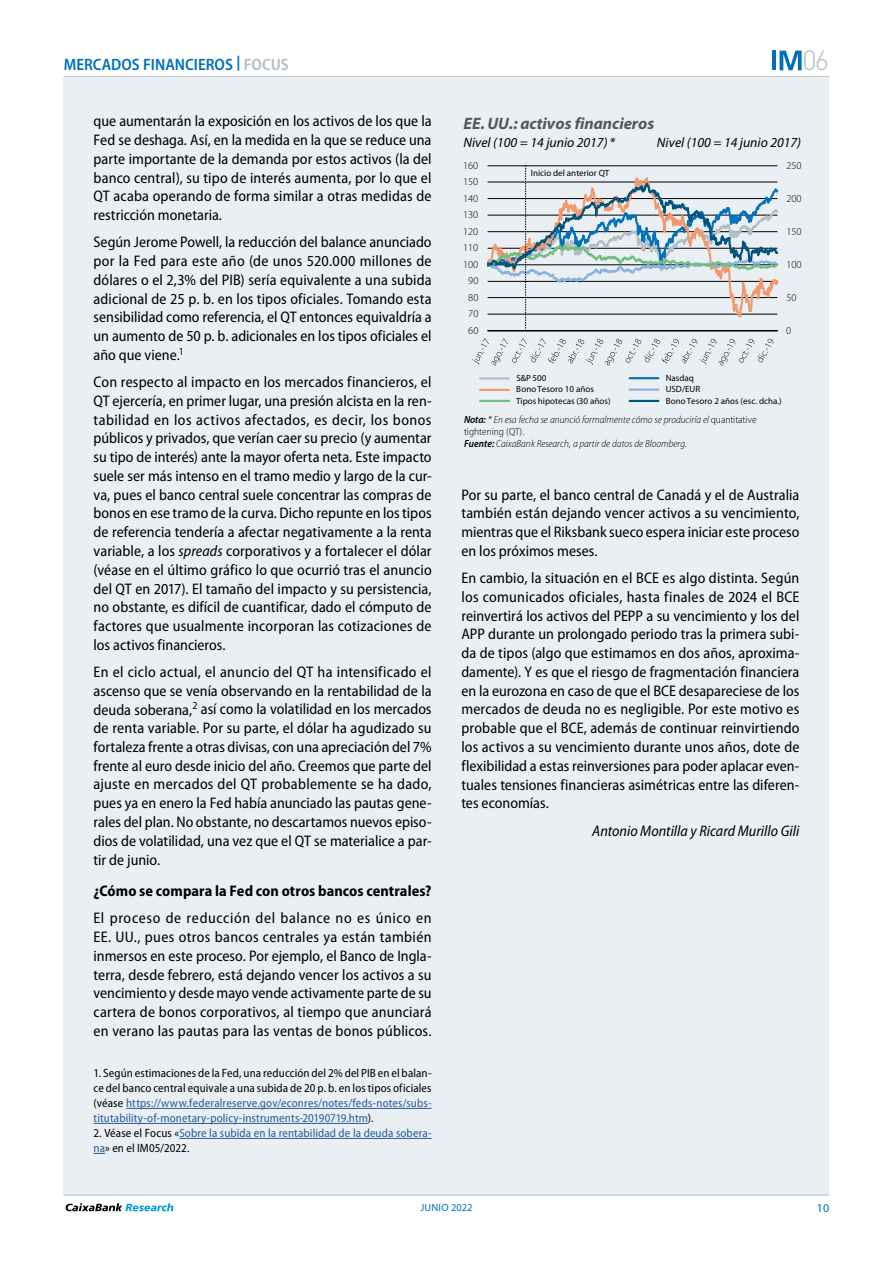
<style>
.page{position:relative;width:893px;height:1263px;background:#fff}
.page>*{position:absolute;margin:0;border:0;box-sizing:border-box;transform-origin:0 0}
.t1{font:300 27.6px "DIN Pro";color:#b2bdc2}
.t2{font:600 semi-condensed 16.5px "Myriad Pro";color:#0070ba}
.t3{font:italic 700 16.5px "Myriad Pro";color:#575756}
.t4{font:semi-condensed 15.3px/18.8px "Myriad Pro";color:#000;text-align:justify}
.t5{font:700 semi-condensed 15.3px "Myriad Pro";letter-spacing:.005em;color:#000}
.t6{font:italic semi-condensed 15.3px "Myriad Pro";color:#000}
.t7{font:italic 13.65px "Myriad Pro";color:#000}
.t8{font:semi-condensed 12px/15px "Myriad Pro";letter-spacing:.01em;color:#000;text-align:justify}
.t9{font:semi-condensed 12px/15px "Myriad Pro";letter-spacing:.01em;color:#275b9b}
.t10{font:12px "Myriad Pro";color:#0070ba}
.t11{font:italic 300 semi-condensed 10.5px/11.7px "Myriad Pro";color:#000}
.t12{font:300 10.5px "Myriad Pro";letter-spacing:-.005em;color:#000}
.t13{font:10.5px "Myriad Pro";letter-spacing:.02em;color:#0070ba}
.t14{font:9px/11.4px "Myriad Pro";letter-spacing:.005em;color:#000}
.s1{color:#b2bdc2}
.s2{font-style:italic}
.s3{color:#275b9b}
.s4{color:#000}
.s5{font-weight:600}
.s6{font-style:normal}
</style>
<div class="page">
<hr style="left:64px;top:76px;width:765px;height:1px;background:#b2bdc2">
<div style="left:64px;top:77px;width:765px;height:1118px;background:#e9eff3"></div>
<hr style="left:64px;top:1195px;width:765px;height:1px;background:#b2bdc2">
<svg style="left:66px;top:1203px;width:107px;height:8px"></svg>
<svg style="left:779px;top:51px;width:23px;height:19px"></svg>
<hr style="left:772px;top:51px;width:4px;height:19px;background:#0070ba">
<hr style="left:126px;top:1108px;width:306px;height:1px;background:#275b9b">
<hr style="left:94px;top:1123px;width:274px;height:1px;background:#275b9b">
<hr style="left:179px;top:1138px;width:253px;height:1px;background:#275b9b">
<svg style="left:472px;top:165px;width:307px;height:200px"></svg>
<hr style="left:480px;top:377px;width:29px;height:2px;background:#b2bec2">
<hr style="left:480px;top:389px;width:29px;height:2px;background:#f3986b">
<hr style="left:630px;top:388px;width:28px;height:3px;background:#8bb2df">
<hr style="left:480px;top:400px;width:29px;height:2px;background:#72bd86">
<hr style="left:630px;top:377px;width:28px;height:2px;background:#0073bb">
<hr style="left:630px;top:400px;width:28px;height:2px;background:#00547e">
<p class="t2" style="left:64px;top:55px;width:226px">MERCADOS FINANCIEROS <sup>|</sup> <span class="s1">FOCUS</span></p>
<p class="t4" style="left:94px;top:112px;width:340px">que aumentarán la exposición en los activos de los que la Fed se deshaga. Así, en la medida en la que se reduce una parte importante de la demanda por estos activos (la del banco central), su tipo de interés aumenta, por lo que el QT acaba operando de forma similar a otras medidas de restricción monetaria.</p>
<p class="t4" style="left:94px;top:233px;width:340px">Según Jerome Powell, la reducción del balance anunciado por la Fed para este año (de unos 520.000 millones de dólares o el 2,3% del PIB) sería equivalente a una subida adicional de 25 p. b. en los tipos oficiales. Tomando esta sensibilidad como referencia, el QT entonces equivaldría a un aumento de 50 p. b. adicionales en los tipos oficiales el año que viene.<sup>1</sup></p>
<p class="t4" style="left:94px;top:373px;width:340px">Con respecto al impacto en los mercados financieros, el QT ejercería, en primer lugar, una presión alcista en la ren&shy;tabilidad en los activos afectados, es decir, los bonos públicos y privados, que verían caer su precio (y aumentar su tipo de interés) ante la mayor oferta neta. Este impacto suele ser más intenso en el tramo medio y largo de la cur&shy;va, pues el banco central suele concentrar las compras de bonos en ese tramo de la curva. Dicho repunte en los tipos de referencia tendería a afectar negativamente a la renta variable, a los <span class="s2">spreads</span> corporativos y a fortalecer el dólar (véase en el último gráfico lo que ocurrió tras el anuncio del QT en 2017). El tamaño del impacto y su persistencia, no obstante, es difícil de cuantificar, dado el cómputo de factores que usualmente incorporan las cotizaciones de los activos financieros.</p>
<p class="t4" style="left:94px;top:663px;width:340px">En el ciclo actual, el anuncio del QT ha intensificado el ascenso que se venía observando en la rentabilidad de la deuda soberana,<sup>2</sup> así como la volatilidad en los mercados de renta variable. Por su parte, el dólar ha agudizado su fortaleza frente a otras divisas, con una apreciación del 7% frente al euro desde inicio del año. Creemos que parte del ajuste en mercados del QT probablemente se ha dado, pues ya en enero la Fed había anunciado las pautas gene&shy;rales del plan. No obstante, no descartamos nuevos episo&shy;dios de volatilidad, una vez que el QT se materialice a par&shy;tir de junio.</p>
<p class="t5" style="left:94px;top:882px;width:339px">¿Cómo se compara la Fed con otros bancos centrales?</p>
<p class="t4" style="left:94px;top:909px;width:340px">El proceso de reducción del balance no es único en EE. UU., pues otros bancos centrales ya están también inmersos en este proceso. Por ejemplo, el Banco de Ingla&shy;terra, desde febrero, está dejando vencer los activos a su vencimiento y desde mayo vende activamente parte de su cartera de bonos corporativos, al tiempo que anunciará en verano las pautas para las ventas de bonos públicos.</p>
<p class="t8" style="left:94px;top:1066px;width:340px">1. Según estimaciones de la Fed, una reducción del 2% del PIB en el balan&shy;ce del banco central equivale a una subida de 20 p. b. en los tipos oficiales (véase <span class="s3">https://www.federalreserve.gov/econres/notes/feds-notes/subs&shy;titutability-of-monetary-policy-instruments-20190719.htm</span>).</p>
<p class="t9" style="left:94px;top:1126px;width:340px"><span class="s4">2. Véase el Focus «</span>Sobre la subida en la rentabilidad de la deuda sobera&shy;na<span class="s4">» en el IM05/2022.</span></p>
<h1 class="t1" style="left:802px;top:39px;width:28px">06</h1>
<p class="t3" style="left:463px;top:114px;width:192px">EE.UU.: activos financieros</p>
<p class="t7" style="left:463px;top:135px;width:153px">Nivel (100 = 14 junio 2017) *</p>
<p class="t7" style="left:657px;top:135px;width:146px">Nivel (100 = 14 junio 2017)</p>
<p class="t12" style="left:463px;top:159px;width:17px">160</p>
<p class="t12" style="left:463px;top:175px;width:17px">150</p>
<p class="t12" style="left:463px;top:192px;width:17px">140</p>
<p class="t12" style="left:463px;top:208px;width:17px">130</p>
<p class="t12" style="left:463px;top:225px;width:17px">120</p>
<p class="t12" style="left:463px;top:241px;width:17px">110</p>
<p class="t12" style="left:463px;top:258px;width:17px">100</p>
<p class="t12" style="left:468px;top:275px;width:12px">90</p>
<p class="t12" style="left:468px;top:291px;width:12px">80</p>
<p class="t12" style="left:468px;top:308px;width:12px">70</p>
<p class="t12" style="left:468px;top:324px;width:12px">60</p>
<p class="t14" style="left:531px;top:168px;width:80px">Inicio del anterior QT</p>
<p class="t12" style="left:786px;top:159px;width:17px">250</p>
<p class="t12" style="left:786px;top:192px;width:17px">200</p>
<p class="t12" style="left:786px;top:225px;width:17px">150</p>
<p class="t12" style="left:786px;top:258px;width:17px">100</p>
<p class="t12" style="left:786px;top:291px;width:12px">50</p>
<p class="t12" style="left:786px;top:324px;width:7px">0</p>
<p class="t14" style="left:666px;top:372px;width:30px">Nasdaq</p>
<p class="t14" style="left:666px;top:395px;width:117px">BonoTesoro 2 años (esc. dcha.)</p>
<p class="t11" style="left:464px;top:414px;width:294px"><span class="s5">Nota:</span> * En esa fecha se anunció formalmente cómo se produciría el <span class="s6">quantitative tightening (QT).<br></span><span class="s5">Fuente:</span> CaixaBank Research, a partir de datos de Bloomberg.</p>
<p class="t14" style="left:516px;top:372px;width:79px">S&amp;P 500<br>BonoTesoro 10 años</p>
<p class="t14" style="left:666px;top:384px;width:36px">USD/EUR</p>
<p class="t14" style="left:516px;top:395px;width:96px">Tipos hipotecas (30 años)</p>
<p class="t4" style="left:461px;top:485px;width:340px">Por su parte, el banco central de Canadá y el de Australia también están dejando vencer activos a su vencimiento, mientras que el Riksbank sueco espera iniciar este proceso en los próximos meses.</p>
<p class="t4" style="left:461px;top:569px;width:340px">En cambio, la situación en el BCE es algo distinta. Según los comunicados oficiales, hasta finales de 2024 el BCE reinvertirá los activos del PEPP a su vencimiento y los del APP durante un prolongado periodo tras la primera subi&shy;da de tipos (algo que estimamos en dos años, aproxima&shy;damente). Y es que el riesgo de fragmentación financiera en la eurozona en caso de que el BCE desapareciese de los mercados de deuda no es negligible. Por este motivo es probable que el BCE, además de continuar reinvirtiendo los activos a su vencimiento durante unos años, dote de flexibilidad a estas reinversiones para poder aplacar even&shy;tuales tensiones financieras asimétricas entre las diferen&shy;tes economías.</p>
<p class="t6" style="left:592px;top:823px;width:209px">Antonio Montilla y Ricard Murillo Gili</p>
<p class="t13" style="left:420px;top:1202px;width:54px">JUNIO 2022</p>
<p class="t10" style="left:817px;top:1202px;width:14px">10</p>
</div>
